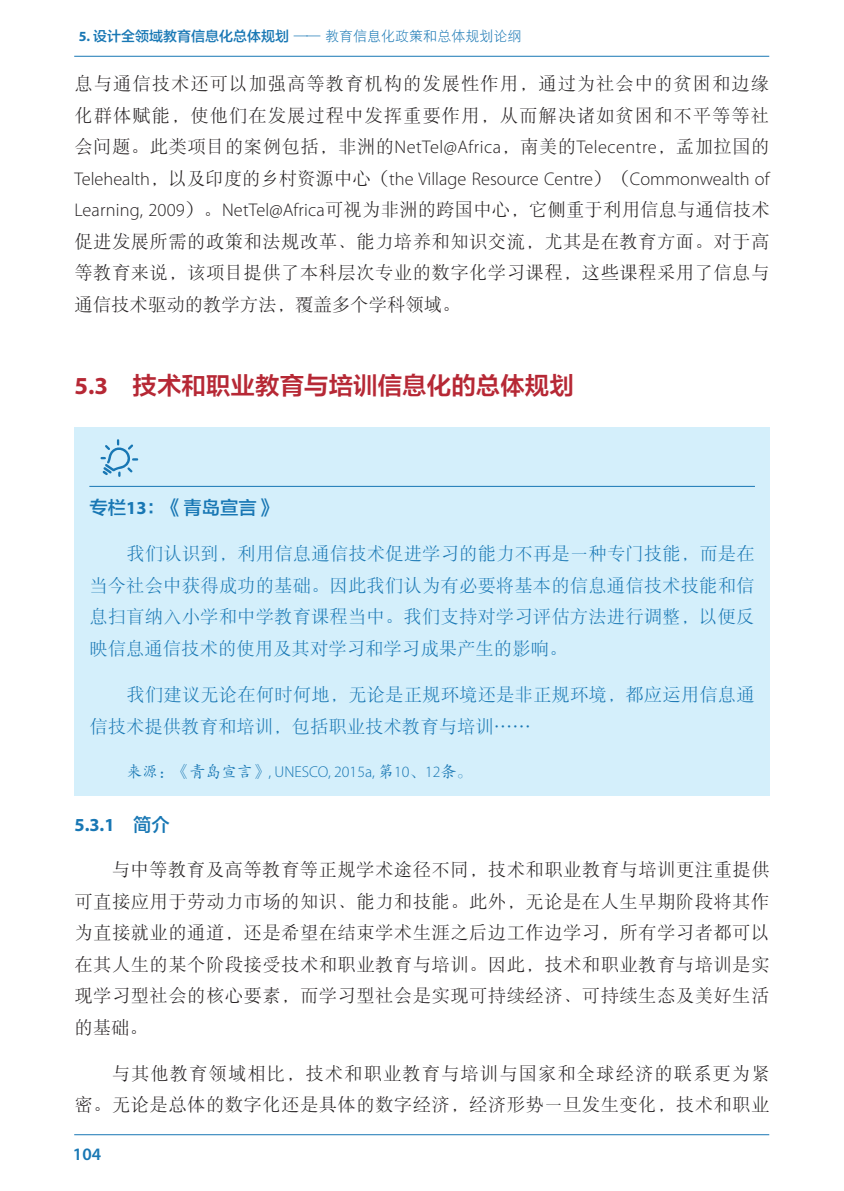
<style>
.page{position:relative;width:844px;height:1191px;background:#fff}
.page>*{position:absolute;margin:0;border:0;box-sizing:border-box;transform-origin:0 0}
._1_1{font:24.5px "FZLTZCHJW GB1 0";color:#b62835}
.t1{font:18.38px/31.5px "DFP Song W3";letter-spacing:.02em;color:#231f20;text-align:justify}
.正文{font:18.38px/31.5px "DFP Song W3";letter-spacing:.005em;color:#1877b4;text-align:justify}
.t2{font:18.38px/31.5px "DFP Song W3";letter-spacing:.055em;color:#231f20;text-align:right}
.正文-2{font:18.38px "FZLTZHJW GB1 0";color:#1877b4}
._1_1_1{font:700 18.38px "Myriad Pro";color:#1877b4}
.t3{font:600 17.5px "Myriad Pro";color:#1877b4}
.来源{font:300 15.75px "Myriad Pro";color:#1877b4}
.t4{font:14px "DFP Hei W3";color:#1877b4}
.s1{font-family:"Myriad Pro";font-weight:700}
.s2{font-family:"FZLTZHJW GB1 0"}
.s3{font-family:"Myriad Pro";font-weight:300}
.s4{font-family:"FZKTJW GB1 0";font-weight:400}
.s5{font-family:"FZLTZHJW GB1 0";font-weight:400}
</style>
<div class="page">
<hr style="left:74px;top:56px;width:695px;height:1px;background:#1877b4">
<div style="left:74px;top:427px;width:695px;height:368px;background:#d4effb"></div>
<hr style="left:89px;top:486px;width:665px;height:1px;background:#1877b4">
<svg style="left:100px;top:439px;width:38px;height:38px"></svg>
<hr style="left:74px;top:1134px;width:695px;height:1px;background:#1877b4">
<p class="t4" style="left:79px;top:29px;width:444px"><span class="s1">5.</span> <span class="s2">设计全领域教育信息化总体规划</span> —— 教育信息化政策和总体规划论纲</p>
<p class="t1" style="left:74px;top:68px;width:696px">息与通信技术还可以加强高等教育机构的发展性作用，通过为社会中的贫困和边缘化群体赋能，使他们在发展过程中发挥重要作用，从而解决诸如贫困和不平等等社会问题。此类项目的案例包括，非洲的<span class="s3">NetTel@Africa</span>，南美的<span class="s3">Telecentre</span>，孟加拉国的<span class="s3">Telehealth</span>，以及印度的乡村资源中心（<span class="s3">the Village Resource Centre</span>）（<span class="s3">Commonwealth of Learning, 2009</span>）。<span class="s3">NetTel@Africa</span>可视为非洲的跨国中心，它侧重于利用信息与通信技术促进发展所需的政策和法规改革、能力培养和知识交流，尤其是在教育方面。对于高等教育来说，该项目提供了本科层次专业的数字化学习课程，这些课程采用了信息与通信技术驱动的教学方法，覆盖多个学科领域。</p>
<p class="_1_1" style="left:74px;top:372px;width:501px"><span class="s1">5.3</span>　技术和职业教育与培训信息化的总体规划</p>
<p class="正文-2" style="left:89px;top:497px;width:187px">专栏<span class="s1">13</span>：《青岛宣言》</p>
<p class="正文" style="left:89px;top:538px;width:666px;text-indent:37px">我们认识到，利用信息通信技术促进学习的能力不再是一种专门技能，而是在当今社会中获得成功的基础。因此我们认为有必要将基本的信息通信技术技能和信息扫盲纳入小学和中学教育课程当中。我们支持对学习评估方法进行调整，以便反映信息通信技术的使用及其对学习和学习成果产生的影响。</p>
<p class="正文" style="left:89px;top:679px;width:666px;text-indent:37px">我们建议无论在何时何地，无论是正规环境还是非正规环境，都应运用信息通信技术提供教育和培训，包括职业技术教育与培训……</p>
<p class="来源" style="left:126px;top:762px;width:347px"><span class="s4">来源：《青岛宣言》</span>, UNESCO, 2015a, <span class="s4">第</span>10<span class="s4">、</span>12<span class="s4">条。</span></p>
<p class="_1_1_1" style="left:74px;top:813px;width:97px">5.3.1<span class="s5">　简介</span></p>
<p class="t1" style="left:74px;top:853px;width:696px;text-indent:37px">与中等教育及高等教育等正规学术途径不同，技术和职业教育与培训更注重提供可直接应用于劳动力市场的知识、能力和技能。此外，无论是在人生早期阶段将其作为直接就业的通道，还是希望在结束学术生涯之后边工作边学习，所有学习者都可以在其人生的某个阶段接受技术和职业教育与培训。因此，技术和职业教育与培训是实现学习型社会的核心要素，而学习型社会是实现可持续经济、可持续生态及美好生活的基础。</p>
<p class="t2" style="left:74px;top:1057px;width:696px">与其他教育领域相比，技术和职业教育与培训与国家和全球经济的联系更为紧<br>密。无论是总体的数字化还是具体的数字经济，经济形势一旦发生变化，技术和职业</p>
<p class="t3" style="left:73px;top:1142px;width:30px">104</p>
</div>
